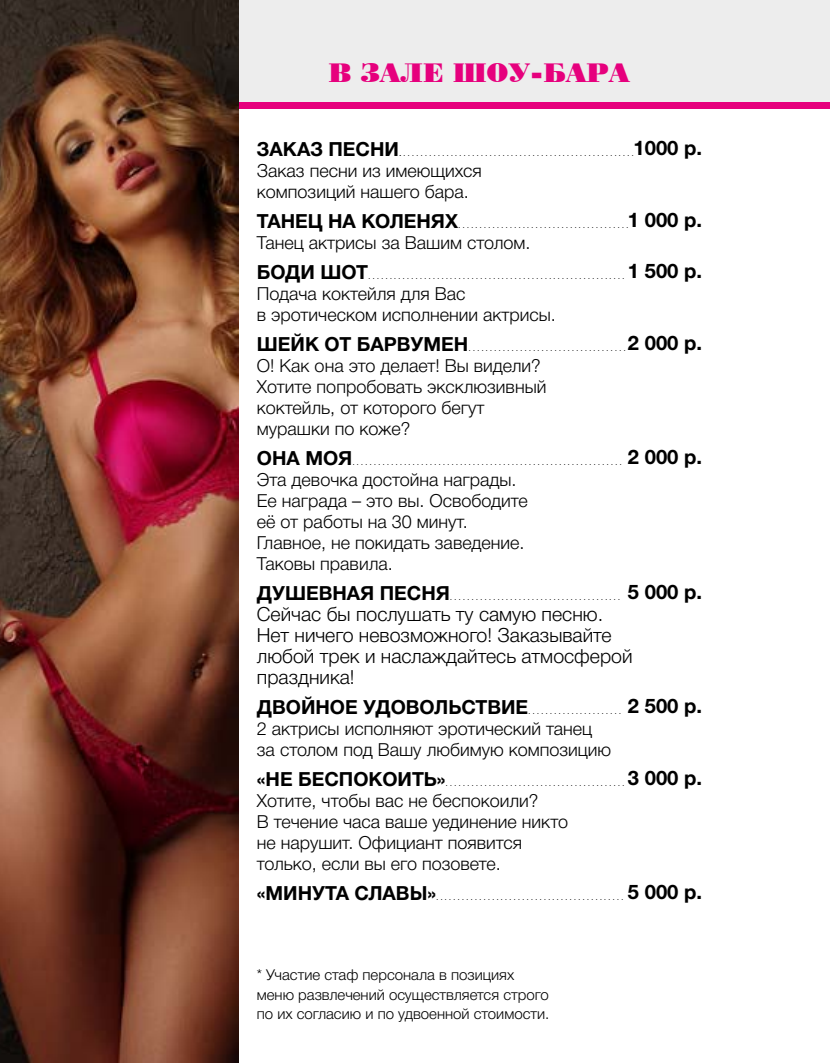
<style>
.page{position:relative;width:830px;height:1063px;background:#fff}
.page>*{position:absolute;margin:0;border:0;box-sizing:border-box;transform-origin:0 0}
.t1{font:27px "Poster Bodoni BT";color:#e6007d}
.t2{font:20.25px "Helvetica 7 Bold";color:#000}
.t3{font:300 19.5px/21px "Helvetica Neue Cyr";color:#000}
.t4{font:300 18px/21px "Helvetica Neue Cyr";color:#000}
.t5{font:300 15px/19.5px "Helvetica Neue Cyr";color:#000}
.t6{font:300 9px "Helvetica Neue Cyr";color:#000}
.s1{font-family:"Helvetica 7 Bold";font-weight:400;font-size:19.5px}
.s2{font-weight:400}
</style>
<div class="page">
<div style="left:0;top:0;width:829px;height:106px;background:#ededed"></div>
<div style="left:0;top:103px;width:829px;height:6px;background:#e6007d"></div>
<img style="left:0;top:0;width:238px;height:1063px">
<h1 class="t1" style="left:328px;top:53px;width:302px">В ЗАЛЕ ШОУ-БАРА</h1>
<h2 class="t2" style="left:633px;top:137px;width:70px">1000 р.</h2>
<p class="t6" style="left:257px;top:148px;width:378px"><span class="s1">ЗАКАЗ ПЕСНИ</span><span class="s2">.</span>......................................................</p>
<h3 class="t4" style="left:257px;top:160px;width:226px">Заказ песни из имеющихся композиций нашего бара.</h3>
<p class="t6" style="left:257px;top:220px;width:373px"><span class="s1">ТАНЕЦ НА КОЛЕНЯХ</span>........................................</p>
<h3 class="t4" style="left:257px;top:232px;width:275px">Танец актрисы за Вашим столом.</h3>
<p class="t6" style="left:257px;top:271px;width:369px"><span class="s1">БОДИ ШОТ</span>............................................................</p>
<h3 class="t4" style="left:257px;top:283px;width:300px">Подача коктейля для Вас<br>в эротическом исполнении актрисы.</h3>
<p class="t6" style="left:257px;top:343px;width:370px"><span class="s1">ШЕЙК ОТ БАРВУМЕН</span>.....................................</p>
<h3 class="t4" style="left:257px;top:355px;width:291px">О! Как она это делает! Вы видели?<br>Хотите попробовать эксклюзивный коктейль, от которого бегут мурашки по коже?</h3>
<p class="t6" style="left:257px;top:457px;width:366px"><span class="s1">ОНА МОЯ</span>...............................................................</p>
<h3 class="t4" style="left:257px;top:469px;width:272px">Эта девочка достойна награды.<br>Ее награда – это вы. Освободите её от работы на 30 минут.<br>Главное, не покидать заведение.<br>Таковы правила.</h3>
<p class="t6" style="left:257px;top:592px;width:365px"><span class="s1">ДУШЕВНАЯ ПЕСНЯ</span>........................................</p>
<h3 class="t3" style="left:257px;top:604px;width:377px">Сейчас бы послушать ту самую песню.<br>Нет ничего невозможного! Заказывайте любой трек и наслаждайтесь атмосферой праздника!</h3>
<p class="t6" style="left:257px;top:706px;width:365px"><span class="s1">ДВОЙНОЕ УДОВОЛЬСТВИЕ</span>......................</p>
<h3 class="t4" style="left:257px;top:718px;width:356px">2 актрисы исполняют эротический танец за столом под Вашу любимую композицию</h3>
<p class="t6" style="left:257px;top:778px;width:369px"><span class="s1">«НЕ БЕСПОКОИТЬ»</span>..........................................</p>
<h3 class="t4" style="left:257px;top:790px;width:312px">Хотите, чтобы вас не беспокоили?<br>В течение часа ваше уединение никто не нарушит. Официант появится только, если вы его позовете.</h3>
<p class="t6" style="left:257px;top:892px;width:368px"><span class="s1">«МИНУТА СЛАВЫ»</span>............................................</p>
<h2 class="t2" style="left:627px;top:209px;width:76px">1 000 р.</h2>
<h2 class="t2" style="left:627px;top:260px;width:76px">1 500 р.</h2>
<h2 class="t2" style="left:627px;top:332px;width:76px">2 000 р.</h2>
<h2 class="t2" style="left:627px;top:446px;width:76px">2 000 р.</h2>
<h2 class="t2" style="left:627px;top:581px;width:76px">5 000 р.</h2>
<h2 class="t2" style="left:627px;top:695px;width:76px">2 500 р.</h2>
<h2 class="t2" style="left:627px;top:767px;width:76px">3 000 р.</h2>
<h2 class="t2" style="left:627px;top:881px;width:76px">5 000 р.</h2>
<h3 class="t5" style="left:257px;top:965px;width:294px">* Участие стаф персонала в позициях меню развлечений осуществляется строго по их согласию и по удвоенной стоимости.</h3>
</div>
